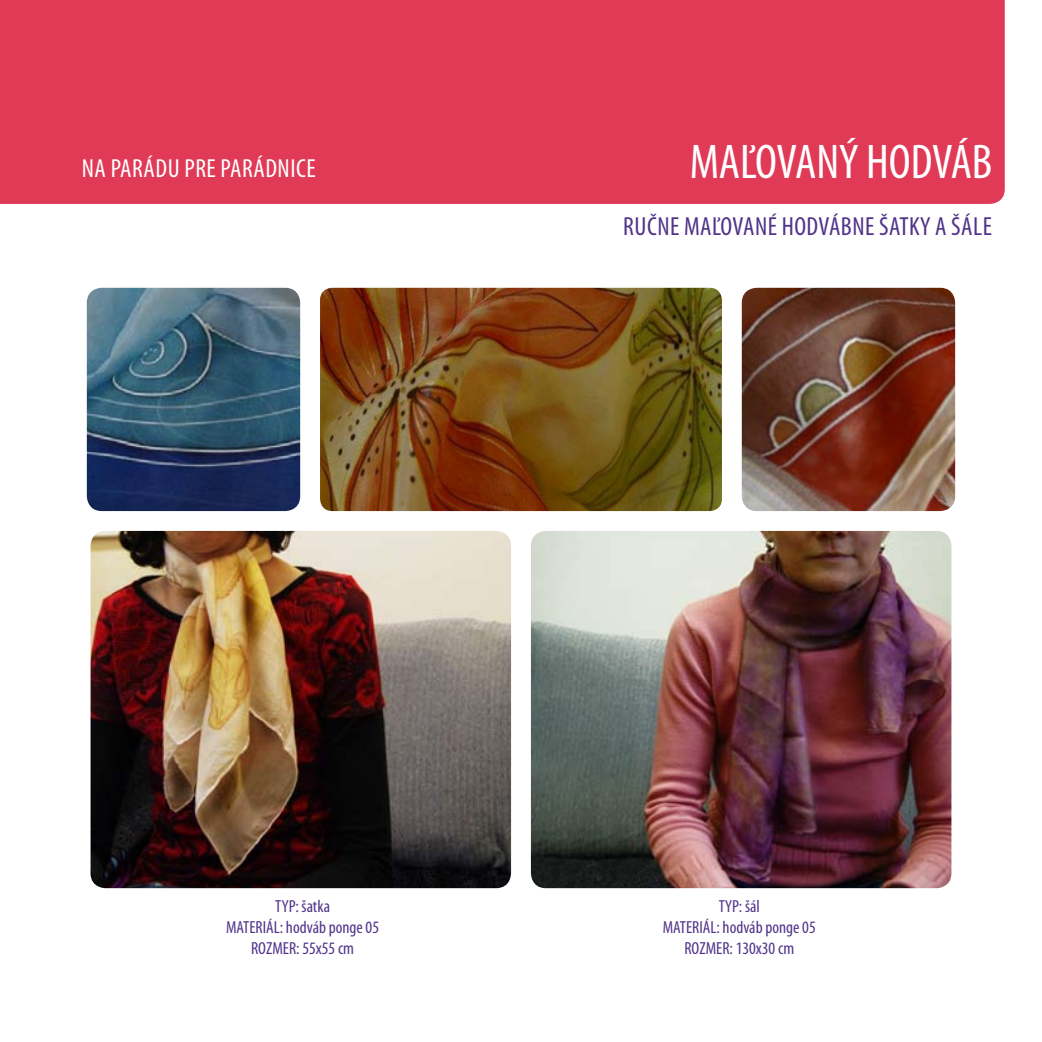
<style>
.page{position:relative;width:1042px;height:1042px;background:#fff}
.page>*{position:absolute;margin:0;border:0;box-sizing:border-box;transform-origin:0 0}
.t1{font:condensed 49px "Myriad Pro";letter-spacing:-.005em;color:#fff}
.t2{font:condensed 26.25px "Myriad Pro";color:#50348a}
.t3{font:condensed 26.25px "Myriad Pro";color:#fff}
.t4{font:condensed 17.5px/21px "Myriad Pro";color:#50348a;text-align:center}
</style>
<div class="page">
<div style="left:0;top:0;width:1005px;height:204px;background:#e03a57"></div>
<img style="left:87px;top:288px;width:213px;height:223px">
<img style="left:742px;top:288px;width:213px;height:223px">
<img style="left:320px;top:288px;width:402px;height:223px">
<img style="left:91px;top:531px;width:420px;height:357px">
<img style="left:531px;top:531px;width:420px;height:357px">
<h2 class="t3" style="left:82px;top:152px;width:41px">NA PARÁD</h2>
<h2 class="t3" style="left:168px;top:152px;width:65px">U PRE PARÁDNICE</h2>
<h1 class="t1" style="left:690px;top:132px;width:304px">MAĽOVANÝ HODVÁB</h1>
<h2 class="t2" style="left:623px;top:210px;width:74px">RUČNE MAĽOVANÉ</h2>
<h2 class="t2" style="left:781px;top:210px;width:13px">HODVÁBNE</h2>
<h2 class="t2" style="left:879px;top:210px;width:12px">ŠATKY</h2>
<h2 class="t2" style="left:935px;top:210px;width:27px">AŠÁLE</h2>
<p class="t4" style="left:226px;top:895px;width:154px">TYP: ŠATKA<br>MATERIÁL: HODVÁB PONGE 05<br>ROZMER: 55X55 CM</p>
<p class="t4" style="left:663px;top:895px;width:154px">TYP: ŠÁL<br>MATERIÁL: HODVÁB PONGE 05<br>ROZMER: 130X30 CM</p>
</div>
